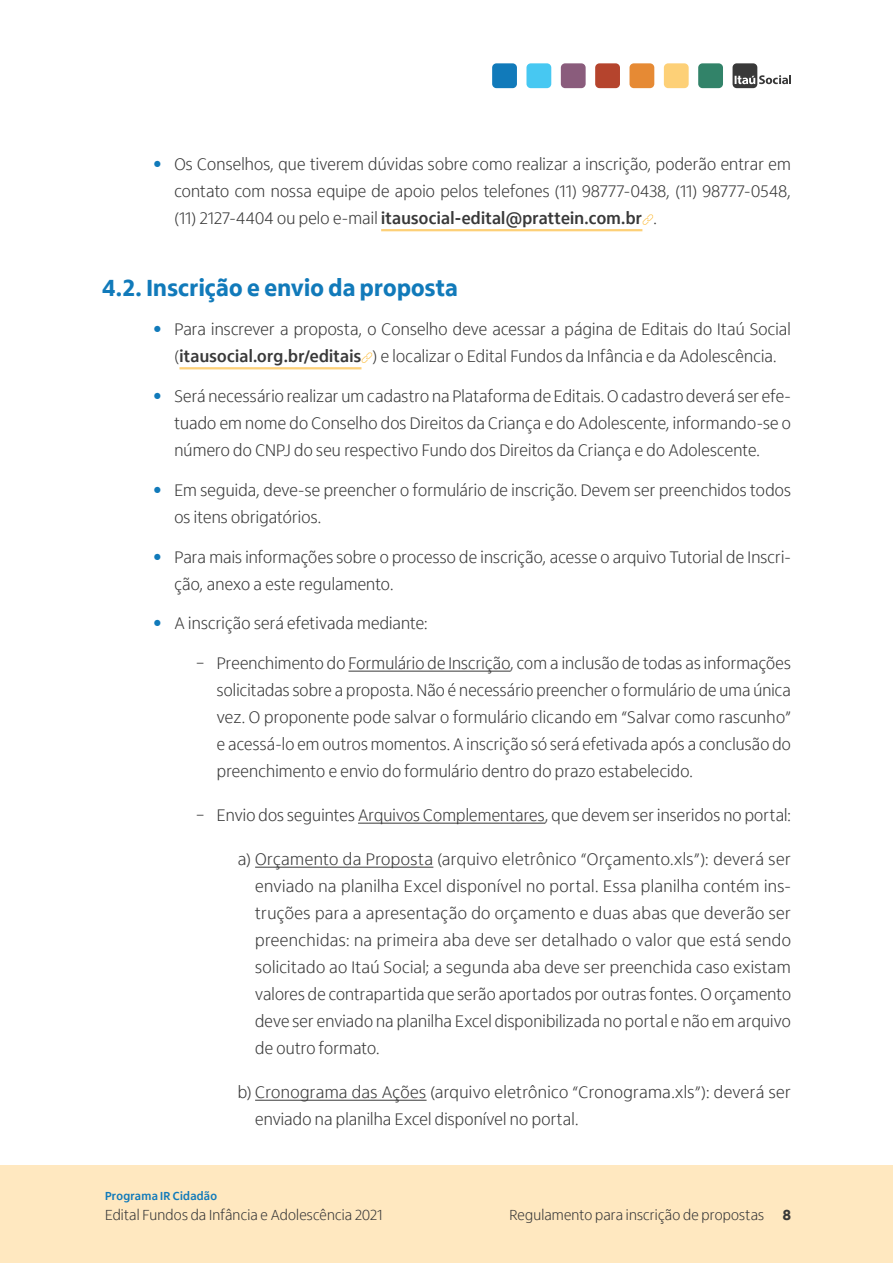
<style>
.page{position:relative;width:893px;height:1263px;background:#fff}
.page>*{position:absolute;margin:0;border:0;box-sizing:border-box;transform-origin:0 0}
.t1{font:800 24px "Itau Display";letter-spacing:.01em;color:#117aba}
.t2{font:300 17.25px/27px "Itau Display";letter-spacing:.01em;color:#393939;text-align:justify}
.t3{font:300 15px "Itau Display";letter-spacing:.01em;color:#393939}
.t4{font:800 15px "Itau Display";color:#393939}
.t5{font:700 12px "Itau Display";letter-spacing:.025em;color:#117aba}
.s1{font-family:"Avenir";color:#117aba}
.s2{font-weight:700}
</style>
<div class="page">
<div style="left:0;top:1165px;width:893px;height:98px;background:#ffe8c0"></div>
<svg style="left:732px;top:63px;width:59px;height:25px"></svg>
<div style="left:698px;top:63px;width:25px;height:25px;background:#328369;border-radius:4px"></div>
<div style="left:664px;top:63px;width:25px;height:25px;background:#fdd077;border-radius:4px"></div>
<div style="left:629px;top:63px;width:25px;height:25px;background:#e68a34;border-radius:4px"></div>
<div style="left:595px;top:63px;width:25px;height:25px;background:#b5442d;border-radius:4px"></div>
<div style="left:561px;top:63px;width:25px;height:25px;background:#8a5c7c;border-radius:4px"></div>
<div style="left:526px;top:63px;width:25px;height:25px;background:#47c8f2;border-radius:4px"></div>
<div style="left:492px;top:63px;width:25px;height:25px;background:#117aba;border-radius:4px"></div>
<hr style="left:381px;top:229px;width:261px;height:2px;background:#fdd077">
<hr style="left:179px;top:367px;width:182px;height:2px;background:#fdd077">
<hr style="left:348px;top:671px;width:162px;height:1px;background:#393939">
<hr style="left:358px;top:823px;width:187px;height:1px;background:#393939">
<hr style="left:255px;top:867px;width:178px;height:1px;background:#393939">
<hr style="left:255px;top:1100px;width:172px;height:1px;background:#393939">
<svg style="left:642px;top:214px;width:11px;height:11px"></svg>
<svg style="left:361px;top:352px;width:12px;height:11px"></svg>
<p class="t2" style="left:174px;top:151px;width:618px;text-indent:-21px"><span class="s1">•</span> Os Conselhos, que tiverem dúvidas sobre como realizar a inscrição, poderão entrar em contato com nossa equipe de apoio pelos telefones (11) 98777-0438, (11) 98777-0548, (11) 2127-4404 ou pelo e-mail <span class="s2">itausocial-edital@prattein.com.br</span> .</p>
<h1 class="t1" style="left:102px;top:273px;width:357px">4.2. Inscrição e envio da proposta</h1>
<p class="t2" style="left:153px;top:316px;width:639px;text-align:center"><span class="s1">•</span> Para inscrever a proposta, o Conselho deve acessar a página de Editais do Itaú Social (<span class="s2">itausocial.org.br/editais</span> ) e localizar o Edital Fundos da Infância e da Adolescência.</p>
<p class="t2" style="left:174px;top:383px;width:618px;text-indent:-21px"><span class="s1">•</span> Será necessário realizar um cadastro na Plataforma de Editais. O cadastro deverá ser efe&shy;tuado em nome do Conselho dos Direitos da Criança e do Adolescente, informando-se o número do CNPJ do seu respectivo Fundo dos Direitos da Criança e do Adolescente.</p>
<p class="t2" style="left:174px;top:477px;width:618px;text-indent:-21px"><span class="s1">•</span> Em seguida, deve-se preencher o formulário de inscrição. Devem ser preenchidos todos os itens obrigatórios.</p>
<p class="t2" style="left:174px;top:543px;width:618px;text-indent:-21px"><span class="s1">•</span> Para mais informações sobre o processo de inscrição, acesse o arquivo Tutorial de Inscri&shy;ção, anexo a este regulamento.</p>
<p class="t2" style="left:153px;top:610px;width:276px"><span class="s1">•</span> A inscrição será efetivada mediante:</p>
<p class="t2" style="left:217px;top:650px;width:576px;text-indent:-21px">− Preenchimento do Formulário de Inscrição, com a inclusão de todas as informações solicitadas sobre a proposta. Não é necessário preencher o formulário de uma única vez. O proponente pode salvar o formulário clicando em “Salvar como rascunho” e acessá-lo em outros momentos. A inscrição só será efetivada após a conclusão do preenchimento e envio do formulário dentro do prazo estabelecido.</p>
<p class="t2" style="left:195px;top:802px;width:597px">− Envio dos seguintes Arquivos Complementares, que devem ser inseridos no portal:</p>
<p class="t2" style="left:255px;top:846px;width:537px;text-indent:-17px">a) Orçamento da Proposta (arquivo eletrônico “Orçamento.xls”): deverá ser enviado na planilha Excel disponível no portal. Essa planilha contém ins&shy;truções para a apresentação do orçamento e duas abas que deverão ser preenchidas: na primeira aba deve ser detalhado o valor que está sendo solicitado ao Itaú Social; a segunda aba deve ser preenchida caso existam valores de contrapartida que serão aportados por outras fontes. O orçamento deve ser enviado na planilha Excel disponibilizada no portal e não em arquivo de outro formato.</p>
<p class="t2" style="left:255px;top:1079px;width:537px;text-indent:-17px">b) Cronograma das Ações (arquivo eletrônico “Cronograma.xls”): deverá ser enviado na planilha Excel disponível no portal.</p>
<p class="t5" style="left:105px;top:1189px;width:114px">Programa IR Cidadão</p>
<p class="t3" style="left:105px;top:1206px;width:279px">Edital Fundos da Infância e Adolescência 2021</p>
<p class="t3" style="left:509px;top:1206px;width:256px">Regulamento para inscrição de propostas</p>
<p class="t4" style="left:783px;top:1206px;width:10px">8</p>
</div>
